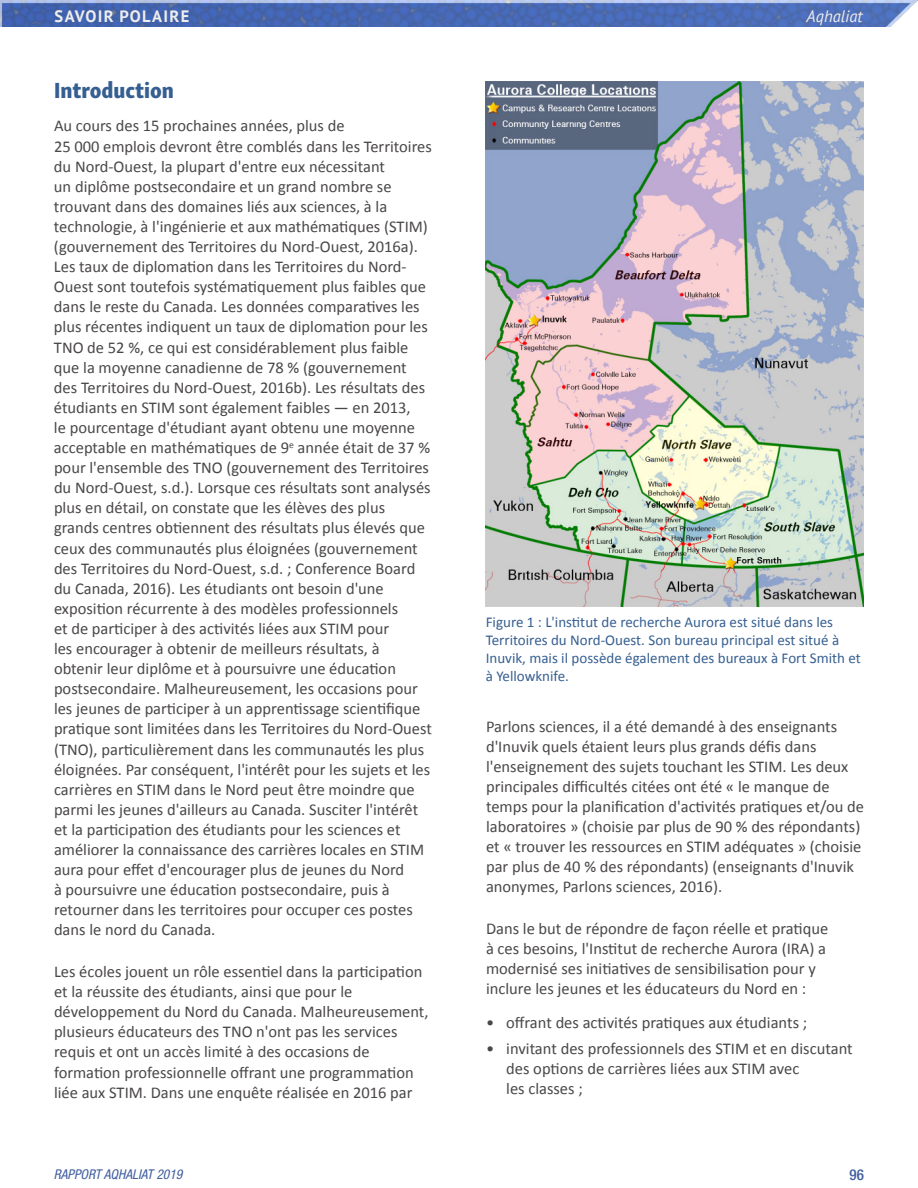
<style>
.page{position:relative;width:918px;height:1188px;background:#fff}
.page>*{position:absolute;margin:0;border:0;box-sizing:border-box;transform-origin:0 0}
.t1{font:22.5px "Skolar Sans Latn Cn Eb";color:#365f91}
.t2{font:16.5px/20.1px "Calibri";color:#4a4747}
.t3{font:700 16.5px "PT Sans";letter-spacing:.08em;color:#ededed}
.t4{font:italic 16.5px "PT Sans";color:#ededed}
.t5{font:15px/18px "Calibri";color:#365f91}
.t6{font:500 condensed 15px "Helvetica Neue LT Std";color:#415f9f}
.t7{font:italic condensed 13.5px "Helvetica Neue LT Std";color:#415f9f}
</style>
<div class="page">
<img style="left:0;top:0;width:917px;height:27px">
<img style="left:486px;top:82px;width:378px;height:525px">
<p class="t3" style="left:55px;top:5px;width:136px">SAVOIR POLAIRE</p>
<p class="t4" style="left:807px;top:6px;width:58px">Aqhaliat</p>
<h1 class="t1" style="left:54px;top:71px;width:121px">Introduction</h1>
<p class="t2" style="left:54px;top:116px;width:380px">Au cours des 15 prochaines années, plus de<br>25 000 emplois devront être comblés dans les Territoires du Nord-Ouest, la plupart d'entre eux nécessitant<br>un diplôme postsecondaire et un grand nombre se trouvant dans des domaines liés aux sciences, à la technologie, à l'ingénierie et aux mathématiques (STIM) (gouvernement des Territoires du Nord-Ouest, 2016a).<br>Les taux de diplomation dans les Territoires du Nord-Ouest sont toutefois systématiquement plus faibles que dans le reste du Canada. Les données comparatives les plus récentes indiquent un taux de diplomation pour les TNO de 52 %, ce qui est considérablement plus faible que la moyenne canadienne de 78 % (gouvernement des Territoires du Nord-Ouest, 2016b). Les résultats des étudiants en STIM sont également faibles — en 2013,<br>le pourcentage d'étudiant ayant obtenu une moyenne acceptable en mathématiques de 9<sup>e</sup> année était de 37 % pour l'ensemble des TNO (gouvernement des Territoires du Nord-Ouest, s.d.). Lorsque ces résultats sont analysés plus en détail, on constate que les élèves des plus grands centres obtiennent des résultats plus élevés que ceux des communautés plus éloignées (gouvernement des Territoires du Nord-Ouest, s.d. ; Conference Board du Canada, 2016). Les étudiants ont besoin d'une exposition récurrente à des modèles professionnels<br>et de participer à des activités liées aux STIM pour<br>les encourager à obtenir de meilleurs résultats, à obtenir leur diplôme et à poursuivre une éducation postsecondaire. Malheureusement, les occasions pour les jeunes de participer à un apprentissage scientifique pratique sont limitées dans les Territoires du Nord-Ouest (TNO), particulièrement dans les communautés les plus éloignées. Par conséquent, l'intérêt pour les sujets et les carrières en STIM dans le Nord peut être moindre que parmi les jeunes d'ailleurs au Canada. Susciter l'intérêt et la participation des étudiants pour les sciences et améliorer la connaissance des carrières locales en STIM aura pour effet d'encourager plus de jeunes du Nord<br>à poursuivre une éducation postsecondaire, puis à retourner dans les territoires pour occuper ces postes dans le nord du Canada.</p>
<p class="t2" style="left:54px;top:962px;width:376px">Les écoles jouent un rôle essentiel dans la participation et la réussite des étudiants, ainsi que pour le développement du Nord du Canada. Malheureusement, plusieurs éducateurs des TNO n'ont pas les services requis et ont un accès limité à des occasions de formation professionnelle offrant une programmation liée aux STIM. Dans une enquête réalisée en 2016 par</p>
<p class="t5" style="left:486px;top:613px;width:377px">Figure 1 : L'institut de recherche Aurora est situé dans les Territoires du Nord-Ouest. Son bureau principal est situé à Inuvik, mais il possède également des bureaux à Fort Smith et à Yellowknife.</p>
<p class="t2" style="left:486px;top:716px;width:379px">Parlons sciences, il a été demandé à des enseignants d'Inuvik quels étaient leurs plus grands défis dans l'enseignement des sujets touchant les STIM. Les deux principales difficultés citées ont été « le manque de temps pour la planification d'activités pratiques et/ou de laboratoires » (choisie par plus de 90 % des répondants) et « trouver les ressources en STIM adéquates » (choisie par plus de 40 % des répondants) (enseignants d'Inuvik anonymes, Parlons sciences, 2016).</p>
<p class="t2" style="left:486px;top:919px;width:344px">Dans le but de répondre de façon réelle et pratique à ces besoins, l'Institut de recherche Aurora (IRA) a modernisé ses initiatives de sensibilisation pour y inclure les jeunes et les éducateurs du Nord en :</p>
<p class="t2" style="left:486px;top:1012px;width:323px">• offrant des activités pratiques aux étudiants ;</p>
<p class="t2" style="left:506px;top:1039px;width:348px;text-indent:-20px">• invitant des professionnels des STIM et en discutant des options de carrières liées aux STIM avec<br>les classes ;</p>
<p class="t7" style="left:54px;top:1167px;width:130px">RAPPORT AQHALIAT 2019</p>
<p class="t6" style="left:850px;top:1166px;width:16px">96</p>
</div>
